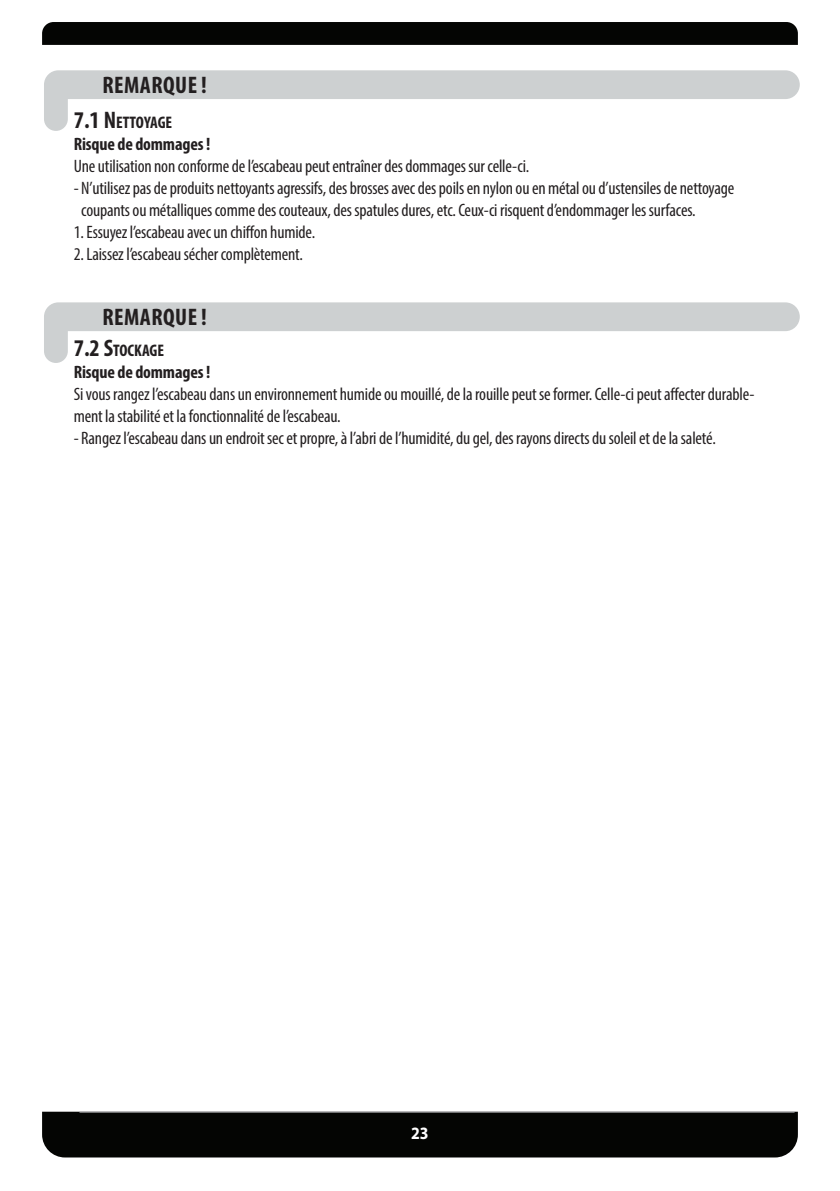
<style>
.page{position:relative;width:840px;height:1191px;background:#fff}
.page>*{position:absolute;margin:0;border:0;box-sizing:border-box;transform-origin:0 0}
.t1{font:700 condensed 24px "Myriad Pro";letter-spacing:.02em;color:#231f20}
.t2{font:condensed 18px/22px "Myriad Pro";letter-spacing:-.01em;color:#231f20}
.t3{font:700 condensed 18px "Myriad Pro";letter-spacing:-.01em;color:#231f20}
.t4{font:700 17.4px "Myriad Pro";color:#fff;scale:.91 1}
.t5{font:700 condensed 16.8px "Myriad Pro";color:#231f20}
.s1{font-size:24px}
</style>
<div class="page">
<div style="left:42px;top:1111px;width:755px;height:46px;background:#040503"></div>
<hr style="left:79px;top:1111px;width:715px;height:1px;background:#bcbdc0">
<div style="left:42px;top:22px;width:755px;height:23px;background:#040503"></div>
<svg style="left:44px;top:70px;width:755px;height:61px"></svg>
<svg style="left:44px;top:302px;width:755px;height:61px"></svg>
<p class="t1" style="left:102px;top:70px;width:106px">REMARQUE !</p>
<p class="t5" style="left:74px;top:112px;width:100px"><span class="s1">7.1 N</span> ETTOYAGE</p>
<p class="t3" style="left:74px;top:133px;width:138px">Risque de dommages !</p>
<p class="t2" style="left:74px;top:155px;width:457px">Une utilisation non conforme de l’escabeau peut entraîner des dommages sur celle-ci.</p>
<p class="t2" style="left:81px;top:177px;width:654px;text-indent:-7px">- N’utilisez pas de produits nettoyants agressifs, des brosses avec des poils en nylon ou en métal ou d’ustensiles de nettoyage coupants ou métalliques comme des couteaux, des spatules dures, etc. Ceux-ci risquent d’endommager les surfaces.</p>
<p class="t2" style="left:74px;top:221px;width:243px">1. Essuyez l’escabeau avec un chiffon humide.</p>
<p class="t2" style="left:74px;top:243px;width:230px">2. Laissez l’escabeau sécher complètement.</p>
<p class="t1" style="left:102px;top:302px;width:106px">REMARQUE !</p>
<p class="t5" style="left:74px;top:340px;width:92px"><span class="s1">7.2 S</span>TOCKAGE</p>
<p class="t3" style="left:74px;top:361px;width:138px">Risque de dommages !</p>
<p class="t2" style="left:74px;top:383px;width:681px">Si vous rangez l’escabeau dans un environnement humide ou mouillé, de la rouille peut se former. Celle-ci peut affecter durable&shy;ment la stabilité et la fonctionnalité de l’escabeau.</p>
<p class="t2" style="left:74px;top:427px;width:643px">- Rangez l’escabeau dans un endroit sec et propre, à l’abri de l’humidité, du gel, des rayons directs du soleil et de la saleté.</p>
<p class="t4" style="left:411px;top:1121px;width:21px">23</p>
</div>
